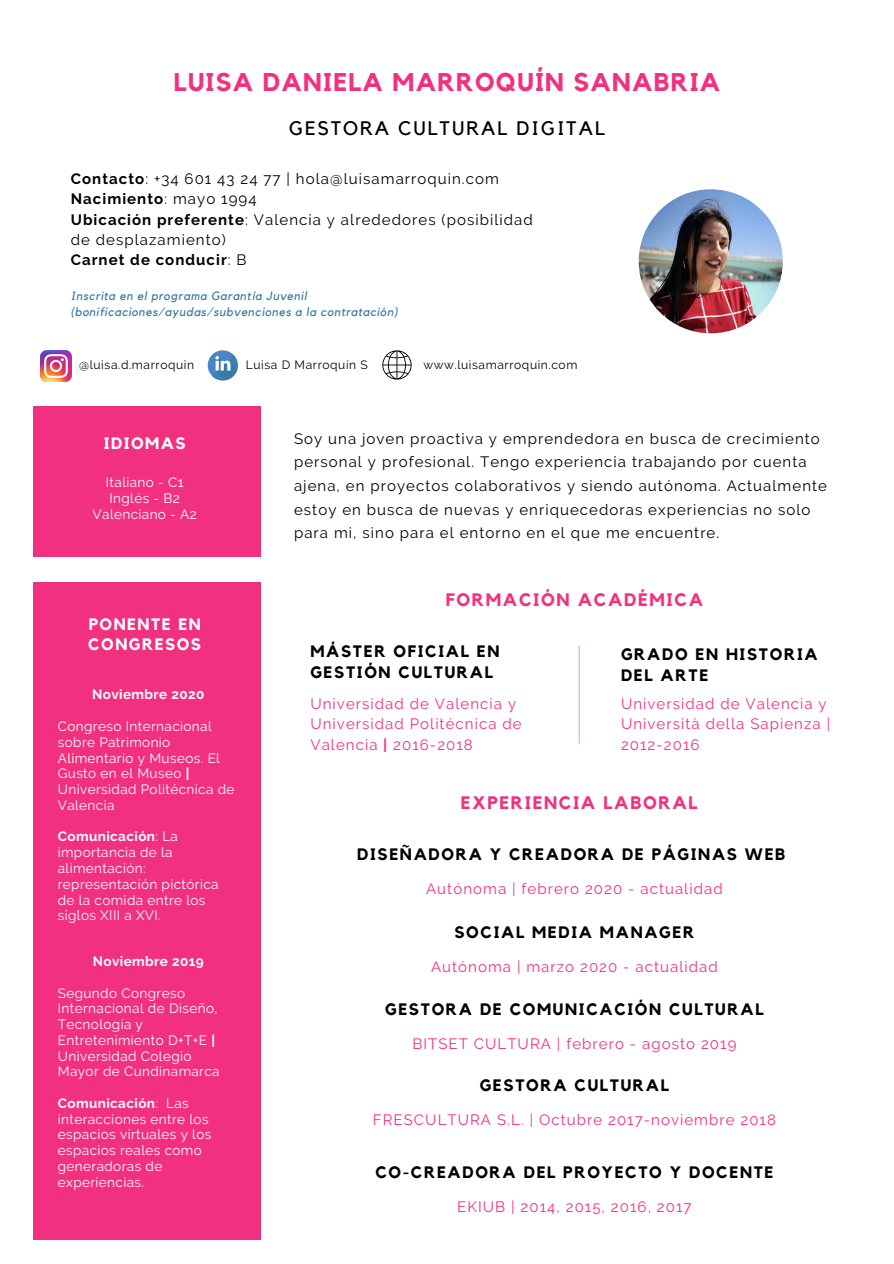
<style>
.page{position:relative;width:894px;height:1264px;background:#fff}
.page>*{position:absolute;margin:0;border:0;box-sizing:border-box;transform-origin:0 0}
.t1{font:700 25.5px "Kollektif";letter-spacing:.05em;color:#f13180}
.t2{font:19.5px "Kollektif";letter-spacing:.1em;color:#000}
.t3{font:700 18px "Kollektif";letter-spacing:.09em;color:#f13180}
.t4{font:700 16.5px/21.5px "Kollektif";letter-spacing:.1em;color:#000}
.t5{font:700 16.5px/19.2px "Kollektif";letter-spacing:.09em;color:#fff}
.t6{font:15px/23.7px "Raleway";letter-spacing:.07em;color:#000}
.t7{font:15px/20.2px "Raleway";letter-spacing:.07em;color:#f13180}
.t8{font:700 15px "Raleway";letter-spacing:.07em;color:#000}
.t9{font:13.5px/15.8px "Raleway";letter-spacing:.03em;color:#fff}
.t10{font:700 13.5px "Raleway";letter-spacing:.03em;color:#fff}
.t11{font:italic 12px "Kollektif";letter-spacing:.05em;color:#377ca5}
.t12{font:12px "Raleway";letter-spacing:.05em;color:#000}
.s1{font-weight:700}
.s2{font-weight:400}
</style>
<div class="page">
<div style="left:33px;top:406px;width:227px;height:151px;background:#f13180"></div>
<img style="left:638px;top:189px;width:144px;height:144px;border-radius:50%">
<img style="left:40px;top:350px;width:32px;height:32px">
<div style="left:33px;top:582px;width:227px;height:657px;background:#f13180"></div>
<svg style="left:382px;top:350px;width:29px;height:29px"></svg>
<div style="left:208px;top:350px;width:30px;height:30px;background:#4a86c5;border-radius:50%"></div>
<svg style="left:212px;top:355px;width:26px;height:26px"></svg>
<hr style="left:578px;top:645px;width:1px;height:98px;background:#ddadc1">
<p class="t1" style="left:174px;top:70px;width:547px">LUISA DANIELA MARROQUÍN SANABRIA</p>
<p class="t2" style="left:289px;top:120px;width:317px">GESTORA CULTURAL DIGITAL</p>
<p class="t6" style="left:71px;top:167px;width:429px"><span class="s1">Contacto</span>: +34 601 43 24 77 | hola@luisamarroquin.com</p>
<p class="t8" style="left:71px;top:190px;width:187px">Nacimiento<span class="s2">: mayo 1994</span></p>
<p class="t6" style="left:71px;top:209px;width:463px;line-height:20.2px"><span class="s1">Ubicación preferente</span>: Valencia y alrededores (posibilidad de desplazamiento)</p>
<p class="t8" style="left:71px;top:251px;width:177px">Carnet de conducir<span class="s2">: B</span></p>
<p class="t11" style="left:71px;top:290px;width:237px">Inscrita en el programa Garantía Juvenil</p>
<p class="t11" style="left:71px;top:306px;width:328px">(bonificaciones/ayudas/subvenciones a la contratación)</p>
<p class="t12" style="left:79px;top:358px;width:117px">@luisa.d.marroquin</p>
<p class="t12" style="left:246px;top:358px;width:123px">Luisa D Marroquín S</p>
<p class="t12" style="left:423px;top:358px;width:155px">www.luisamarroquin.com</p>
<p class="t5" style="left:104px;top:434px;width:83px">IDIOMAS</p>
<p class="t9" style="left:106px;top:475px;width:79px">Italiano - C1</p>
<p class="t9" style="left:109px;top:490px;width:72px">Inglés - B2</p>
<p class="t9" style="left:93px;top:506px;width:106px">Valenciano - A2</p>
<p class="t5" style="left:88px;top:615px;width:114px">PONENTE EN<br>CONGRESOS</p>
<p class="t10" style="left:92px;top:686px;width:114px">Noviembre 2020</p>
<p class="t9" style="left:58px;top:718px;width:178px">Congreso Internacional sobre Patrimonio<br>Alimentario y Museos. El<br>Gusto en el Museo <span class="s1">|<br></span>Universidad Politécnica de<br>Valencia</p>
<p class="t9" style="left:58px;top:828px;width:162px"><span class="s1">Comunicación</span>: La importancia de la alimentación: representación pictórica de la comida entre los siglos XIII a XVI.</p>
<p class="t10" style="left:93px;top:953px;width:112px">Noviembre 2019</p>
<p class="t9" style="left:58px;top:984px;width:163px">Segundo Congreso<br>Internacional de Diseño,<br>Tecnología y<br>Entretenimiento D+T+E <span class="s1">|<br></span>Universidad Colegio<br>Mayor de Cundinamarca</p>
<p class="t9" style="left:58px;top:1095px;width:155px"><span class="s1">Comunicación</span>: Las interacciones entre los espacios virtuales y los espacios reales como generadoras de experiencias.</p>
<p class="t6" style="left:294px;top:426px;width:534px">Soy una joven proactiva y emprendedora en busca de crecimiento personal y profesional. Tengo experiencia trabajando por cuenta ajena, en proyectos colaborativos y siendo autónoma. Actualmente estoy en busca de nuevas y enriquecedoras experiencias no solo para mi, sino para el entorno en el que me encuentre.</p>
<p class="t3" style="left:445px;top:591px;width:259px">FORMACIÓN ACADÉMICA</p>
<p class="t4" style="left:310px;top:641px;width:190px">MÁSTER OFICIAL EN<br>GESTIÓN CULTURAL</p>
<p class="t7" style="left:310px;top:693px;width:213px">Universidad de Valencia y<br>Universidad Politécnica de<br>Valencia <span class="s1">|</span> 2016-2018</p>
<p class="t4" style="left:621px;top:644px;width:198px">GRADO EN HISTORIA</p>
<p class="t4" style="left:621px;top:665px;width:89px">DEL ARTE</p>
<p class="t7" style="left:621px;top:693px;width:210px">Universidad de Valencia y<br>Università della Sapienza |<br>2012-2016</p>
<p class="t3" style="left:460px;top:794px;width:238px">EXPERIENCIA LABORAL</p>
<p class="t4" style="left:357px;top:843px;width:429px">DISEÑADORA Y CREADORA DE PÁGINAS WEB</p>
<p class="t7" style="left:426px;top:878px;width:298px">Autónoma | febrero 2020 - actualidad</p>
<p class="t4" style="left:454px;top:922px;width:241px">SOCIAL MEDIA MANAGER</p>
<p class="t7" style="left:431px;top:956px;width:288px">Autónoma | marzo 2020 - actualidad</p>
<p class="t4" style="left:385px;top:998px;width:380px">GESTORA DE COMUNICACIÓN CULTURAL</p>
<p class="t7" style="left:412px;top:1033px;width:325px">BITSET CULTURA | febrero - agosto 2019</p>
<p class="t4" style="left:479px;top:1075px;width:191px">GESTORA CULTURAL</p>
<p class="t7" style="left:373px;top:1109px;width:404px">FRESCULTURA S.L. | Octubre 2017-noviembre 2018</p>
<p class="t4" style="left:375px;top:1162px;width:399px">CO-CREADORA DEL PROYECTO Y DOCENTE</p>
<p class="t7" style="left:457px;top:1196px;width:236px">EKIUB | 2014, 2015, 2016, 2017</p>
</div>
